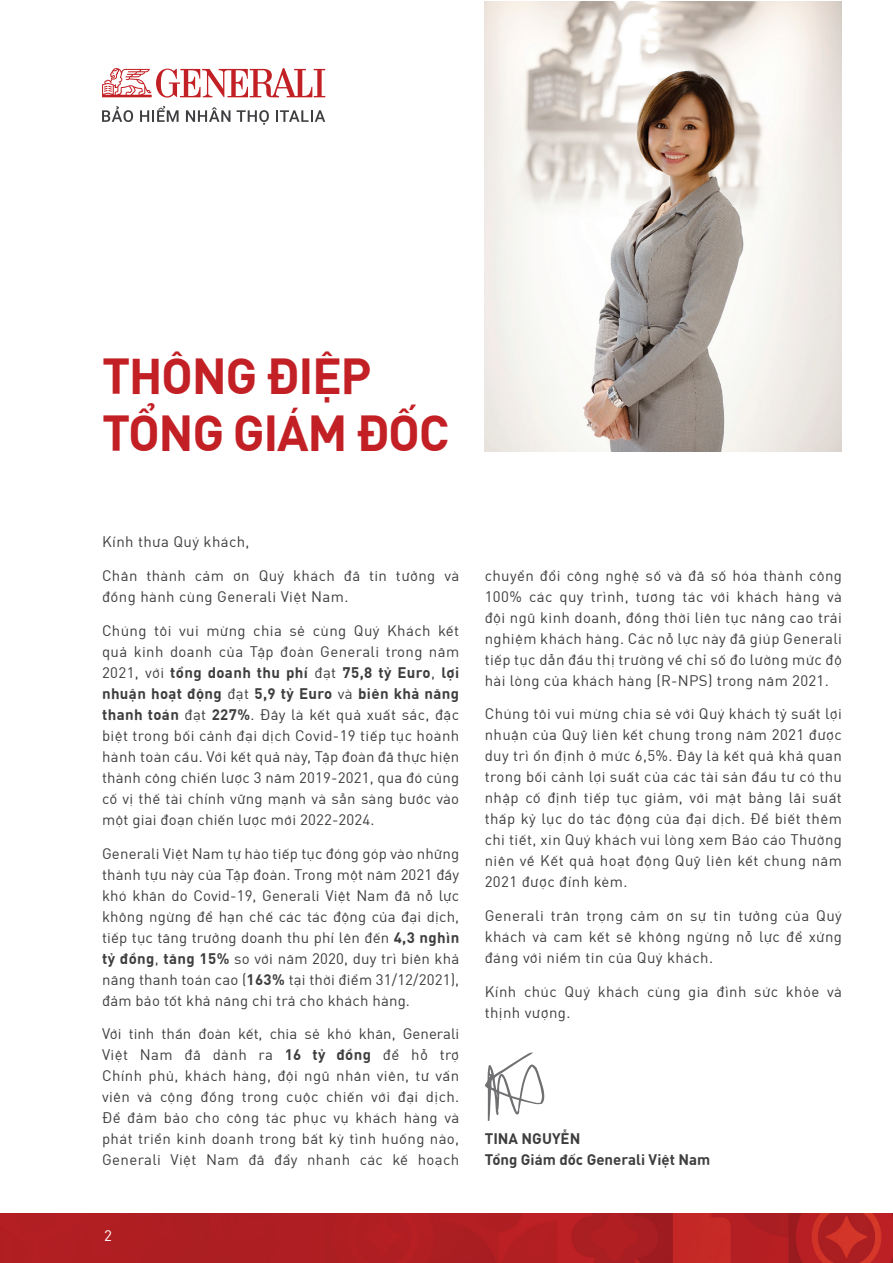
<style>
.page{position:relative;width:893px;height:1263px;background:#fff}
.page>*{position:absolute;margin:0;border:0;box-sizing:border-box;transform-origin:0 0}
.t1{font:700 49.5px/57px "Generali Display";letter-spacing:-.03em;color:#c22025}
.t2{font:15px/21px "Generali Display";letter-spacing:.025em;color:#3e3e3f;text-align:justify}
.t3{font:700 15px/21px "Generali Display";color:#3e3e3f}
.t4{font:15px "Generali Display";color:#fff}
.s1{font-weight:700}
</style>
<div class="page">
<img style="left:0;top:1213px;width:893px;height:50px">
<svg style="left:102px;top:68px;width:223px;height:30px"></svg>
<svg style="left:102px;top:106px;width:31px;height:16px"></svg>
<svg style="left:140px;top:106px;width:39px;height:16px"></svg>
<svg style="left:186px;top:107px;width:44px;height:15px"></svg>
<svg style="left:237px;top:110px;width:32px;height:15px"></svg>
<svg style="left:276px;top:110px;width:49px;height:12px"></svg>
<img style="left:485px;top:1px;width:357px;height:450px">
<svg style="left:485px;top:1052px;width:60px;height:69px"></svg>
<h1 class="t1" style="left:102px;top:345px;width:349px">THÔNG ĐIỆP<br>TỔNG GIÁM ĐỐC</h1>
<p class="t2" style="left:102px;top:530px;width:149px">Kính thưa Quý khách,</p>
<p class="t2" style="left:102px;top:564px;width:359px">Chân thành cảm ơn Quý khách đã tin tưởng và đồng hành cùng Generali Việt Nam.</p>
<p class="t2" style="left:102px;top:619px;width:359px">Chúng tôi vui mừng chia sẻ cùng Quý Khách kết quả kinh doanh của Tập đoàn Generali trong năm 2021, với <span class="s1">tổng doanh thu phí</span> đạt <span class="s1">75,8 tỷ Euro</span>, <span class="s1">lợi nhuận hoạt động</span> đạt <span class="s1">5,9 tỷ Euro</span> và <span class="s1">biên khả năng thanh toán</span> đạt <span class="s1">227%</span>. Đây là kết quả xuất sắc, đặc biệt trong bối cảnh đại dịch Covid-19 tiếp tục hoành hành toàn cầu. Với kết quả này, Tập đoàn đã thực hiện thành công chiến lược 3 năm 2019-2021, qua đó củng cố vị thế tài chính vững mạnh và sẵn sàng bước vào một giai đoạn chiến lược mới 2022-2024.</p>
<p class="t2" style="left:102px;top:842px;width:359px">Generali Việt Nam tự hào tiếp tục đóng góp vào những thành tựu này của Tập đoàn. Trong một năm 2021 đầy khó khăn do Covid-19, Generali Việt Nam đã nỗ lực không ngừng để hạn chế các tác động của đại dịch, tiếp tục tăng trưởng doanh thu phí lên đến <span class="s1">4,3 nghìn tỷ đồng</span>, <span class="s1">tăng 15%</span> so với năm 2020, duy trì biên khả năng thanh toán cao (<span class="s1">163%</span> tại thời điểm 31/12/2021), đảm bảo tốt khả năng chi trả cho khách hàng.</p>
<p class="t2" style="left:102px;top:1022px;width:359px">Với tinh thần đoàn kết, chia sẻ khó khăn, Generali Việt Nam đã dành ra <span class="s1">16 tỷ đồng</span> để hỗ trợ Chính phủ, khách hàng, đội ngũ nhân viên, tư vấn viên và cộng đồng trong cuộc chiến với đại dịch.<br>Để đảm bảo cho công tác phục vụ khách hàng và phát triển kinh doanh trong bất kỳ tình huống nào, Generali Việt Nam đã đẩy nhanh các kế hoạch</p>
<p class="t4" style="left:104px;top:1224px;width:9px">2</p>
<p class="t2" style="left:485px;top:564px;width:359px">chuyển đổi công nghệ số và đã số hóa thành công 100% các quy trình, tương tác với khách hàng và đội ngũ kinh doanh, đồng thời liên tục nâng cao trải nghiệm khách hàng. Các nỗ lực này đã giúp Generali tiếp tục dẫn đầu thị trường về chỉ số đo lường mức độ hài lòng của khách hàng (R-NPS) trong năm 2021.</p>
<p class="t2" style="left:485px;top:702px;width:359px">Chúng tôi vui mừng chia sẻ với Quý khách tỷ suất lợi nhuận của Quỹ liên kết chung trong năm 2021 được duy trì ổn định ở mức 6,5%. Đây là kết quả khả quan trong bối cảnh lợi suất của các tài sản đầu tư có thu nhập cố định tiếp tục giảm, với mặt bằng lãi suất thấp kỷ lục do tác động của đại dịch. Để biết thêm chi tiết, xin Quý khách vui lòng xem Báo cáo Thường niên về Kết quả hoạt động Quỹ liên kết chung năm 2021 được đính kèm.</p>
<p class="t2" style="left:485px;top:904px;width:359px">Generali trân trọng cảm ơn sự tin tưởng của Quý khách và cam kết sẽ không ngừng nỗ lực để xứng đáng với niềm tin của Quý khách.</p>
<p class="t2" style="left:485px;top:980px;width:359px">Kính chúc Quý khách cùng gia đình sức khỏe và thịnh vượng.</p>
<p class="t3" style="left:485px;top:1127px;width:227px">TINA NGUYỄN<br>Tổng Giám đốc Generali Việt Nam</p>
</div>
